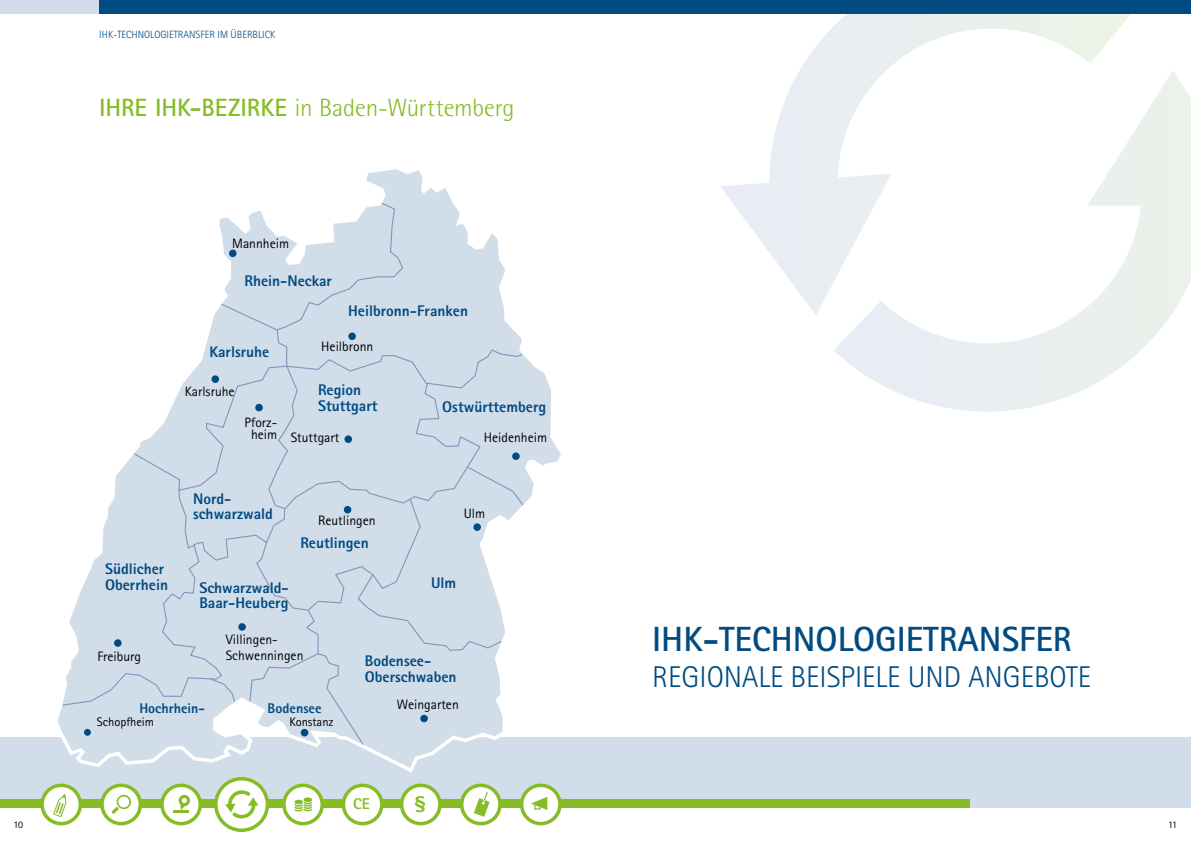
<style>
.page{position:relative;width:1191px;height:842px;background:#fff}
.page>*{position:absolute;margin:0;border:0;box-sizing:border-box;transform-origin:0 0}
.t1{font:700 35px "Rotis Sans Serif Std";color:#004b81}
.t2{font:300 30px "Rotis Sans Serif Std";color:#004b81}
.t3{font:300 25px "Rotis Semi Sans Std";letter-spacing:-.005em;color:#86bc25}
.t4{font:800 22.7px "Rotis Sans Serif Std";color:#86bc25}
.t5{font:800 15.6px "Rotis Sans Serif Std";color:#86bc25}
.t6{font:800 15.5px/15.9px "Rotis Sans Serif Std";color:#004b81}
.t7{font:800 14.1px "Rotis Sans Serif Std";color:#004b81}
.t8{font:13.6px/12.7px "Rotis Sans Serif Std";color:#000;text-align:center}
.t9{font:12.4px "Rotis Sans Serif Std";color:#000}
.t10{font:300 10.5px "Rotis Sans Serif Std";color:#004b81}
.t11{font:10px "Rotis Sans Serif Std";color:#000}
.s1{font-family:"Rotis Sans Serif Std";font-weight:700}
</style>
<div class="page">
<svg style="left:834px;top:206px;width:357px;height:206px"></svg>
<svg style="left:721px;top:14px;width:412px;height:301px"></svg>
<div style="left:81px;top:0;width:1110px;height:14px;background:#004b81"></div>
<div style="left:0;top:0;width:99px;height:14px;background:#d2ddea"></div>
<div style="left:0;top:737px;width:1191px;height:71px;background:#d2ddea"></div>
<div style="left:0;top:799px;width:969px;height:9px;background:#86bc25"></div>
<svg style="left:57px;top:169px;width:504px;height:599px"></svg>
<svg style="left:61px;top:202px;width:463px;height:544px"></svg>
<div style="left:512px;top:452px;width:8px;height:8px;background:#004b81;border-radius:50%"></div>
<div style="left:348px;top:332px;width:8px;height:8px;background:#004b81;border-radius:50%"></div>
<div style="left:229px;top:250px;width:7px;height:7px;background:#004b81;border-radius:50%"></div>
<div style="left:255px;top:404px;width:8px;height:7px;background:#004b81;border-radius:50%"></div>
<div style="left:344px;top:435px;width:8px;height:8px;background:#004b81;border-radius:50%"></div>
<div style="left:473px;top:523px;width:8px;height:8px;background:#004b81;border-radius:50%"></div>
<div style="left:344px;top:506px;width:7px;height:7px;background:#004b81;border-radius:50%"></div>
<div style="left:238px;top:623px;width:8px;height:8px;background:#004b81;border-radius:50%"></div>
<div style="left:114px;top:639px;width:8px;height:8px;background:#004b81;border-radius:50%"></div>
<div style="left:420px;top:715px;width:8px;height:7px;background:#004b81;border-radius:50%"></div>
<div style="left:211px;top:375px;width:8px;height:8px;background:#004b81;border-radius:50%"></div>
<div style="left:214px;top:777px;width:55px;height:55px;border:7px solid #86bc25;border-radius:50%"></div>
<div style="left:218px;top:780px;width:48px;height:48px;background:#fff;border-radius:50%"></div>
<svg style="left:225px;top:790px;width:33px;height:29px"></svg>
<div style="left:40px;top:783px;width:42px;height:42px;border:7px solid #86bc25;border-radius:50%"></div>
<div style="left:100px;top:783px;width:42px;height:42px;border:7px solid #86bc25;border-radius:50%"></div>
<div style="left:160px;top:783px;width:42px;height:42px;border:7px solid #86bc25;border-radius:50%"></div>
<div style="left:400px;top:783px;width:41px;height:42px;border:7px solid #86bc25;border-radius:50%"></div>
<div style="left:460px;top:783px;width:42px;height:42px;border:7px solid #86bc25;border-radius:50%"></div>
<div style="left:520px;top:783px;width:41px;height:42px;border:7px solid #86bc25;border-radius:50%"></div>
<div style="left:44px;top:787px;width:35px;height:35px;background:#fff;border-radius:50%"></div>
<svg style="left:53px;top:793px;width:14px;height:25px"></svg>
<div style="left:104px;top:787px;width:35px;height:35px;background:#fff;border-radius:50%"></div>
<svg style="left:112px;top:795px;width:19px;height:19px"></svg>
<div style="left:164px;top:787px;width:34px;height:35px;background:#fff;border-radius:50%"></div>
<svg style="left:173px;top:795px;width:17px;height:17px"></svg>
<div style="left:282px;top:783px;width:42px;height:42px;border:7px solid #86bc25;border-radius:50%"></div>
<div style="left:286px;top:787px;width:34px;height:35px;background:#fff;border-radius:50%"></div>
<svg style="left:295px;top:797px;width:17px;height:14px"></svg>
<div style="left:342px;top:783px;width:41px;height:42px;border:7px solid #86bc25;border-radius:50%"></div>
<div style="left:345px;top:787px;width:35px;height:35px;background:#fff;border-radius:50%"></div>
<div style="left:403px;top:787px;width:35px;height:35px;background:#fff;border-radius:50%"></div>
<div style="left:463px;top:787px;width:35px;height:35px;background:#fff;border-radius:50%"></div>
<svg style="left:474px;top:792px;width:15px;height:25px"></svg>
<div style="left:523px;top:787px;width:35px;height:35px;background:#fff;border-radius:50%"></div>
<svg style="left:531px;top:797px;width:16px;height:13px"></svg>
<div style="left:301px;top:729px;width:7px;height:7px;background:#004b81;border-radius:50%"></div>
<div style="left:84px;top:729px;width:7px;height:7px;background:#004b81;border-radius:50%"></div>
<p class="t10" style="left:99px;top:29px;width:178px">IHK-TECHNOLOGIETRANSFER IM ÜBERBLICK</p>
<h3 class="t3" style="left:99px;top:94px;width:417px"><span class="s1">IHRE IHK-BEZIRKE</span> in Baden-Württemberg</h3>
<p class="t8" style="left:232px;top:237px;width:59px">Mannheim</p>
<p class="t6" style="left:244px;top:272px;width:89px">Rhein-Neckar</p>
<p class="t6" style="left:348px;top:302px;width:121px">Heilbronn-Franken</p>
<p class="t6" style="left:105px;top:561px;width:64px">Südlicher<br>Oberrhein</p>
<p class="t8" style="left:97px;top:650px;width:45px">Freiburg</p>
<p class="t6" style="left:210px;top:343px;width:61px">Karlsruhe</p>
<p class="t8" style="left:185px;top:385px;width:51px">Karlsruhe</p>
<p class="t8" style="left:244px;top:416px;width:34px">Pforz&shy;heim</p>
<p class="t8" style="left:321px;top:340px;width:53px">Heilbronn</p>
<p class="t6" style="left:318px;top:382px;width:61px">Region<br>Stuttgart</p>
<p class="t8" style="left:291px;top:431px;width:50px">Stuttgart</p>
<p class="t6" style="left:193px;top:490px;width:81px">Nord&shy;schwarzwald</p>
<p class="t8" style="left:318px;top:514px;width:59px">Reutlingen</p>
<p class="t6" style="left:300px;top:535px;width:70px">Reutlingen</p>
<p class="t6" style="left:199px;top:579px;width:91px">Schwarzwald-<br>Baar-Heuberg</p>
<p class="t6" style="left:442px;top:398px;width:105px">Ostwürttemberg</p>
<p class="t8" style="left:484px;top:431px;width:65px">Heidenheim</p>
<p class="t8" style="left:464px;top:507px;width:23px">Ulm</p>
<p class="t6" style="left:431px;top:575px;width:27px">Ulm</p>
<p class="t8" style="left:226px;top:631px;width:79px;line-height:16.4px;text-align:left">Villingen-<br>Schwenningen</p>
<p class="t6" style="left:365px;top:652px;width:93px">Bodensee-<br>Oberschwaben</p>
<p class="t7" style="left:139px;top:699px;width:67px">Hochrhein-</p>
<p class="t7" style="left:268px;top:699px;width:55px">Bodensee</p>
<p class="t9" style="left:97px;top:714px;width:59px">Schopfheim</p>
<p class="t9" style="left:289px;top:714px;width:46px">Konstanz</p>
<p class="t8" style="left:397px;top:698px;width:63px">Weingarten</p>
<p class="t5" style="left:353px;top:794px;width:18px">CE</p>
<h3 class="t4" style="left:414px;top:789px;width:13px">§</h3>
<h1 class="t1" style="left:652px;top:617px;width:421px">IHK-TECHNOLOGIETRANSFER</h1>
<h2 class="t2" style="left:652px;top:660px;width:440px">REGIONALE BEISPIELE UND ANGEBOTE</h2>
<p class="t11" style="left:14px;top:818px;width:11px">10</p>
<p class="t11" style="left:1168px;top:818px;width:10px">11</p>
</div>
